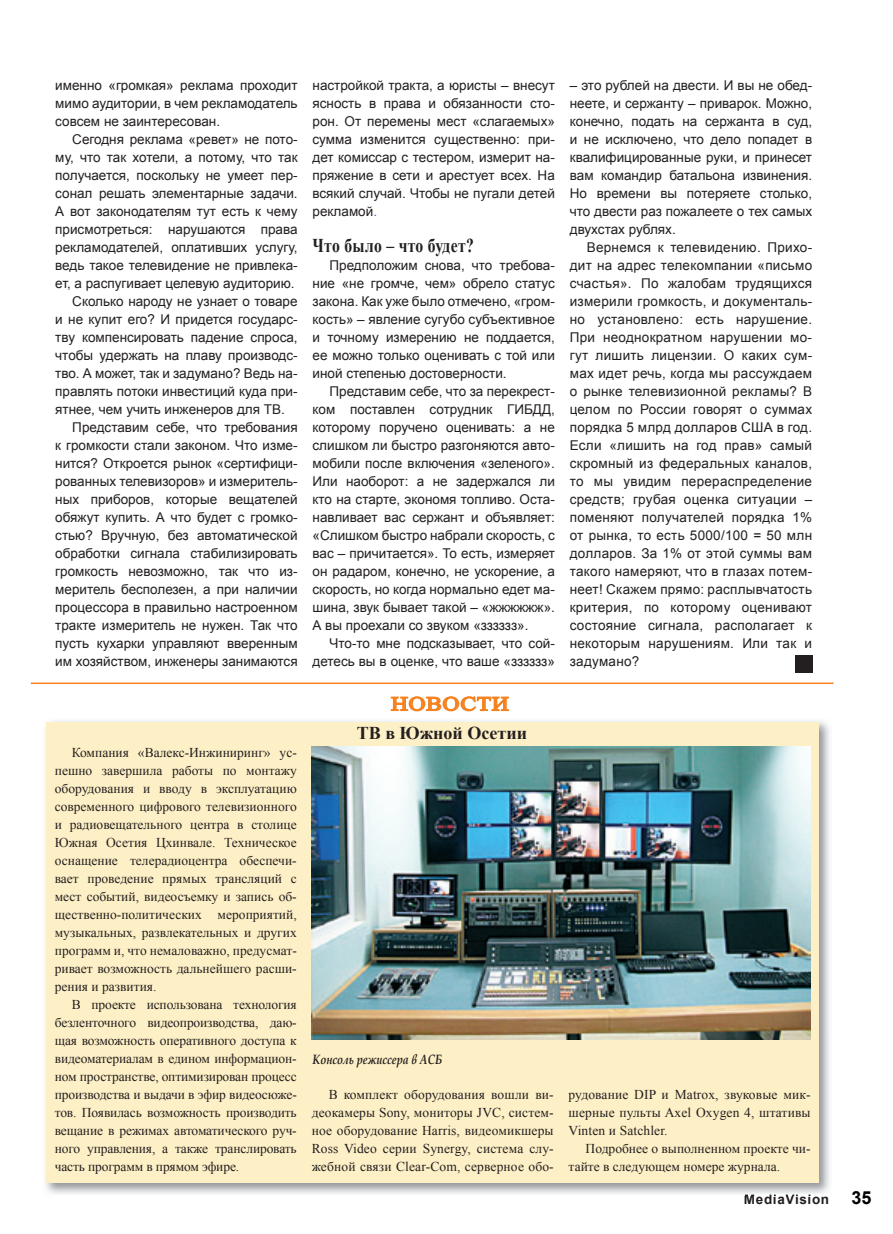
<style>
.page{position:relative;width:893px;height:1234px;background:#fff}
.page>*{position:absolute;margin:0;border:0;box-sizing:border-box;transform-origin:0 0}
.t1{font:700 19.5px "Times New Roman";letter-spacing:.02em;color:#231f20;scale:.8 1}
.t2{font:19.5px "Times New Roman";letter-spacing:.03em;color:#f58220;scale:1.2 1}
.t3{font:700 18px "Times New Roman";color:#231f20}
.t4{font:13.5px/18px "Arial";color:#231f20;text-align:justify}
.t5{font:13.5px/18px "Times New Roman";color:#231f20;text-align:justify}
.t6{font:italic 700 13.5px "Book Antiqua";color:#231f20;scale:.8 1}
.t7{font:700 13.5px "Arial";letter-spacing:.05em;color:#231f20}
.s1{color:#4968b1}
.s2{font-size:18px;color:#000}
</style>
<div class="page">
<div style="left:795px;top:655px;width:17px;height:17px;background:#231f20"></div>
<svg style="left:390px;top:696px;width:119px;height:16px"></svg>
<img style="left:45px;top:721px;width:785px;height:473px">
<img style="left:745px;top:1194px;width:66px;height:1px">
<div style="left:46px;top:722px;width:773px;height:460px;background:#fef0c6"></div>
<hr style="left:31px;top:682px;width:802px;height:2px;background:#f58220">
<img style="left:312px;top:746px;width:499px;height:293px">
<p class="t4" style="left:55px;top:76px;width:244px">именно «громкая» реклама проходит мимо аудитории, в чем рекламодатель совсем не заинтересован.</p>
<p class="t4" style="left:72px;top:130px;width:227px">Сегодня реклама «ревет» не пото-</p>
<p class="t4" style="left:55px;top:148px;width:244px">му, что так хотели, а потому, что так</p>
<p class="t4" style="left:55px;top:166px;width:244px">получается, поскольку не умеет пер-</p>
<p class="t4" style="left:55px;top:184px;width:244px">сонал решать элементарные задачи.</p>
<p class="t4" style="left:55px;top:202px;width:244px">А вот законодателям тут есть к чему</p>
<p class="t4" style="left:55px;top:220px;width:244px">присмотреться: нарушаются права</p>
<p class="t4" style="left:55px;top:238px;width:244px">рекламодателей, оплативших услугу,</p>
<p class="t4" style="left:55px;top:256px;width:244px">ведь такое телевидение не привлека-</p>
<p class="t4" style="left:55px;top:274px;width:241px">ет, а распугивает целевую аудиторию.</p>
<p class="t4" style="left:72px;top:292px;width:227px">Сколько народу не узнает о товаре</p>
<p class="t4" style="left:55px;top:310px;width:244px">и не купит его? И придется государс-</p>
<p class="t4" style="left:55px;top:328px;width:244px">тву компенсировать падение спроса,</p>
<p class="t4" style="left:55px;top:346px;width:244px">чтобы удержать на плаву производс-</p>
<p class="t4" style="left:55px;top:364px;width:244px">тво. А может, так и задумано? Ведь на-</p>
<p class="t4" style="left:55px;top:382px;width:244px">правлять потоки инвестиций куда при-</p>
<p class="t4" style="left:55px;top:400px;width:231px">ятнее, чем учить инженеров для ТВ.</p>
<p class="t4" style="left:72px;top:418px;width:227px">Представим себе, что требования</p>
<p class="t4" style="left:55px;top:436px;width:244px">к громкости стали законом. Что изме-</p>
<p class="t4" style="left:55px;top:454px;width:244px">нится? Откроется рынок «сертифици-</p>
<p class="t4" style="left:55px;top:472px;width:244px">рованных телевизоров» и измеритель-</p>
<p class="t4" style="left:55px;top:490px;width:244px">ных приборов, которые вещателей</p>
<p class="t4" style="left:55px;top:508px;width:244px">обяжут купить. А что будет с громко-</p>
<p class="t4" style="left:55px;top:526px;width:244px">стью? Вручную, без автоматической</p>
<p class="t4" style="left:55px;top:544px;width:244px">обработки сигнала стабилизировать</p>
<p class="t4" style="left:55px;top:562px;width:244px">громкость невозможно, так что из-</p>
<p class="t4" style="left:55px;top:580px;width:244px">меритель бесполезен, а при наличии</p>
<p class="t4" style="left:55px;top:598px;width:244px">процессора в правильно настроенном</p>
<p class="t4" style="left:55px;top:616px;width:244px">тракте измеритель не нужен. Так что</p>
<p class="t4" style="left:55px;top:634px;width:244px">пусть кухарки управляют вверенным</p>
<p class="t4" style="left:55px;top:652px;width:244px">им хозяйством, инженеры занимаются</p>
<p class="t5" style="left:55px;top:742px;width:244px;text-indent:17px">Компания «Валекс-Инжиниринг» ус&shy;пешно завершила работы по монтажу оборудования и вводу в эксплуатацию современного цифрового телевизионного и радиовещательного центра в столице Южная Осетия Цхинвале. Техническое оснащение телерадиоцентра обеспечи&shy;вает проведение прямых трансляций с мест событий, видеосъемку и запись об&shy;щественно-политических мероприятий, музыкальных, развлекательных и других программ и, что немаловажно, предусмат&shy;ривает возможность дальнейшего расши&shy;рения и развития.</p>
<p class="t5" style="left:55px;top:994px;width:244px;text-indent:17px">В проекте использована технология безленточного видеопроизводства, даю&shy;щая возможность оперативного доступа к видеоматериалам в едином информацион&shy;ном пространстве, оптимизирован процесс производства и выдачи в эфир видеосюже&shy;тов. Появилась возможность производить вещание в режимах автоматического руч&shy;ного управления, а также транслировать часть программ в прямом эфире.</p>
<p class="t4" style="left:313px;top:76px;width:244px">настройкой тракта, а юристы – внесут ясность в права и обязанности сто&shy;рон. От перемены мест «слагаемых» сумма изменится существенно: при&shy;дет комиссар с тестером, измерит на&shy;пряжение в сети и арестует всех. На всякий случай. Чтобы не пугали детей рекламой<span class="s1">.</span></p>
<h1 class="t1" style="left:313px;top:232px;width:203px">Что было – что будет?</h1>
<p class="t4" style="left:313px;top:256px;width:244px;text-indent:17px">Предположим снова, что требова&shy;ние «не громче, чем» обрело статус закона. Как уже было отмечено, «гром&shy;кость» – явление сугубо субъективное и точному измерению не поддается, ее можно только оценивать с той или иной степенью достоверности.</p>
<p class="t4" style="left:313px;top:382px;width:244px;text-indent:17px">Представим себе, что за перекрест&shy;ком поставлен сотрудник ГИБДД, которому поручено оценивать: а не слишком ли быстро разгоняются авто&shy;мобили после включения «зеленого».<br>Или наоборот: а не задержался ли кто на старте, экономя топливо. Оста&shy;навливает вас сержант и объявляет: «Слишком быстро набрали скорость, с вас – причитается». То есть, измеряет он радаром, конечно, не ускорение, а скорость, но когда нормально едет ма&shy;шина, звук бывает такой – «жжжжжж».<br>А вы проехали со звуком «зззззз».</p>
<p class="t4" style="left:313px;top:634px;width:244px;text-align:right">Что-то мне подсказывает, что сой&shy;детесь вы в оценке, что ваше «зззззз»</p>
<h1 class="t2" style="left:391px;top:690px;width:99px">НОВОСТИ</h1>
<h2 class="t3" style="left:357px;top:720px;width:172px">ТВ в Южной Осетии</h2>
<p class="t4" style="left:570px;top:76px;width:244px">– это рублей на двести. И вы не обед&shy;неете, и сержанту – приварок. Можно, конечно, подать на сержанта в суд, и не исключено, что дело попадет в квалифицированные руки, и принесет вам командир батальона извинения.<br>Но времени вы потеряете столько, что двести раз пожалеете о тех самых двухстах рублях.</p>
<p class="t4" style="left:570px;top:238px;width:244px;text-indent:17px">Вернемся к телевидению. Прихо&shy;дит на адрес телекомпании «письмо счастья». По жалобам трудящихся измерили громкость, и документаль&shy;но установлено: есть нарушение.<br>При неоднократном нарушении мо&shy;гут лишить лицензии. О каких сум&shy;мах идет речь, когда мы рассуждаем о рынке телевизионной рекламы? В целом по России говорят о суммах порядка 5 млрд долларов США в год.<br>Если «лишить на год прав» самый скромный из федеральных каналов, то мы увидим перераспределение средств; грубая оценка ситуации – поменяют получателей порядка 1% от рынка, то есть 5000/100 = 50 млн долларов. За 1% от этой суммы вам такого намеряют, что в глазах потем&shy;неет! Скажем прямо: расплывчатость критерия, по которому оценивают состояние сигнала, располагает к некоторым нарушениям. Или так и задумано?</p>
<p class="t6" style="left:313px;top:1049px;width:164px">Консоль режиссера в АСБ</p>
<p class="t5" style="left:312px;top:1084px;width:244px;text-indent:17px">В комплект оборудования вошли ви&shy;деокамеры Sony, мониторы JVC, систем&shy;ное оборудование Harris, видеомикшеры Ross Video серии Synergy, система слу&shy;жебной связи Clear-Com, серверное обо-</p>
<p class="t5" style="left:569px;top:1084px;width:244px">рудование DIP и Matrox, звуковые мик&shy;шерные пульты Axel Oxygen 4, штативы Vinten и Satchler.</p>
<p class="t5" style="left:569px;top:1138px;width:243px;text-indent:17px">Подробнее о выполненном проекте чи&shy;тайте в следующем номере журнала.</p>
<p class="t7" style="left:744px;top:1190px;width:129px">MediaVision <span class="s2">35</span></p>
</div>
